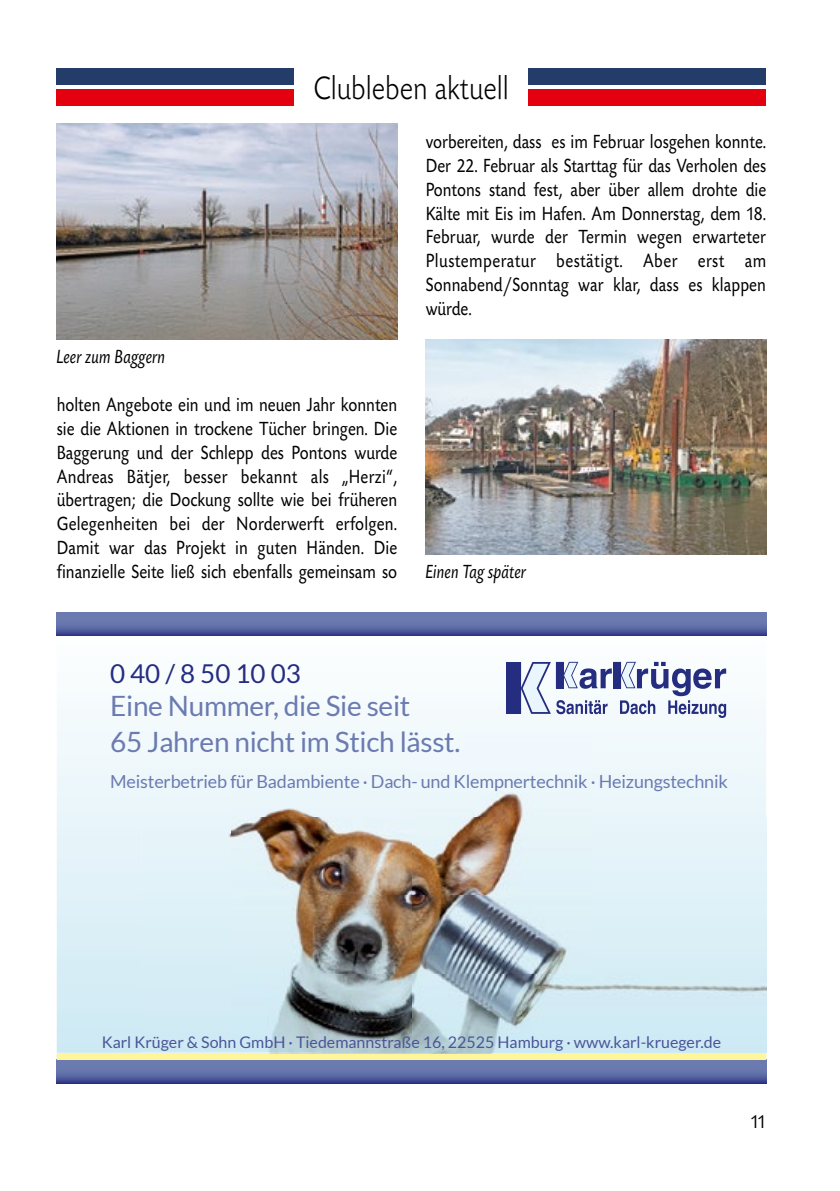
<style>
.page{position:relative;width:840px;height:1191px;background:#fff}
.page>*{position:absolute;margin:0;border:0;box-sizing:border-box;transform-origin:0 0}
.t1{font:300 34px "Today SB";color:#000;scale:.84 1}
.t2{font:28px/36px "Lato";letter-spacing:-.01em;color:#6b7bb0}
.t3{font:26px "Lato";color:#252d80}
.t4{font:20px/23.8px "Today SB";color:#000;text-align:justify;scale:.84 1}
.t5{font:italic 20px "Today SB";letter-spacing:-.005em;color:#000;scale:.84 1}
.t6{font:18px "Lato";letter-spacing:-.01em;color:#6b7bb0}
.t7{font:16px "Lato";color:#4b5598}
</style>
<div class="page">
<div style="left:56px;top:68px;width:238px;height:16px;background:#233c69"></div>
<div style="left:56px;top:89px;width:238px;height:17px;background:#e3000f"></div>
<div style="left:528px;top:68px;width:237px;height:16px;background:#233c69"></div>
<div style="left:528px;top:89px;width:237px;height:17px;background:#e3000f"></div>
<img style="left:57px;top:124px;width:340px;height:215px">
<img style="left:425px;top:339px;width:340px;height:215px">
<svg style="left:57px;top:661px;width:708px;height:391px"></svg>
<svg style="left:57px;top:1052px;width:84px;height:2px"></svg>
<div style="left:411px;top:739px;width:354px;height:78px;background:#eef7fb"></div>
<div style="left:231px;top:750px;width:180px;height:67px;background:#ebf6fb"></div>
<img style="left:141px;top:750px;width:90px;height:302px">
<img style="left:231px;top:817px;width:534px;height:235px">
<img style="left:141px;top:1052px;width:180px;height:2px">
<div style="left:141px;top:739px;width:324px;height:11px;background:#f1f9fc"></div>
<div style="left:141px;top:772px;width:600px;height:18px;background:#edf7fb"></div>
<svg style="left:506px;top:662px;width:219px;height:56px"></svg>
<svg style="left:57px;top:612px;width:708px;height:24px;background:#5c6aa5"></svg>
<svg style="left:57px;top:1060px;width:708px;height:23px;background:#5c6aa6"></svg>
<div style="left:57px;top:1054px;width:708px;height:6px;background:#fff59b"></div>
<h1 class="t1" style="left:313px;top:70px;width:234px">Clubleben aktuell</h1>
<p class="t5" style="left:57px;top:346px;width:131px">Leer zum Baggern</p>
<p class="t4" style="left:57px;top:393px;width:407px">holten Angebote ein und im neuen Jahr konnten sie die Aktionen in trockene Tücher bringen. Die Baggerung und der Schlepp des Pontons wurde Andreas Bätjer, besser bekannt als „Herzi“, übertragen; die Dockung sollte wie bei früheren Gelegenheiten bei der Norderwerft erfolgen.<br>Damit war das Projekt in guten Händen. Die finanzielle Seite ließ sich ebenfalls gemeinsam so</p>
<p class="t4" style="left:425px;top:130px;width:406px">vorbereiten, dass es im Februar losgehen konnte.<br>Der 22. Februar als Starttag für das Verholen des Pontons stand fest, aber über allem drohte die Kälte mit Eis im Hafen. Am Donnerstag, dem 18.<br>Februar, wurde der Termin wegen erwarteter Plustemperatur bestätigt. Aber erst am Sonnabend/Sonntag war klar, dass es klappen würde.</p>
<p class="t5" style="left:425px;top:561px;width:122px">Einen Tag später</p>
<h3 class="t3" style="left:110px;top:659px;width:192px">0 40 / 8 50 10 03</h3>
<h2 class="t2" style="left:110px;top:688px;width:351px">Eine Nummer, die Sie seit<br>65 Jahren nicht im Stich lässt.</h2>
<p class="t6" style="left:110px;top:772px;width:619px">Meisterbetrieb für Badambiente · Dach- und Klempnertechnik · Heizungstechnik</p>
<p class="t7" style="left:102px;top:1033px;width:620px">Karl Krüger &amp; Sohn GmbH · Tiedemannstraße 16, 22525 Hamburg · www.karl-krueger.de</p>
<p class="t4" style="left:750px;top:1110px;width:20px">11</p>
</div>
